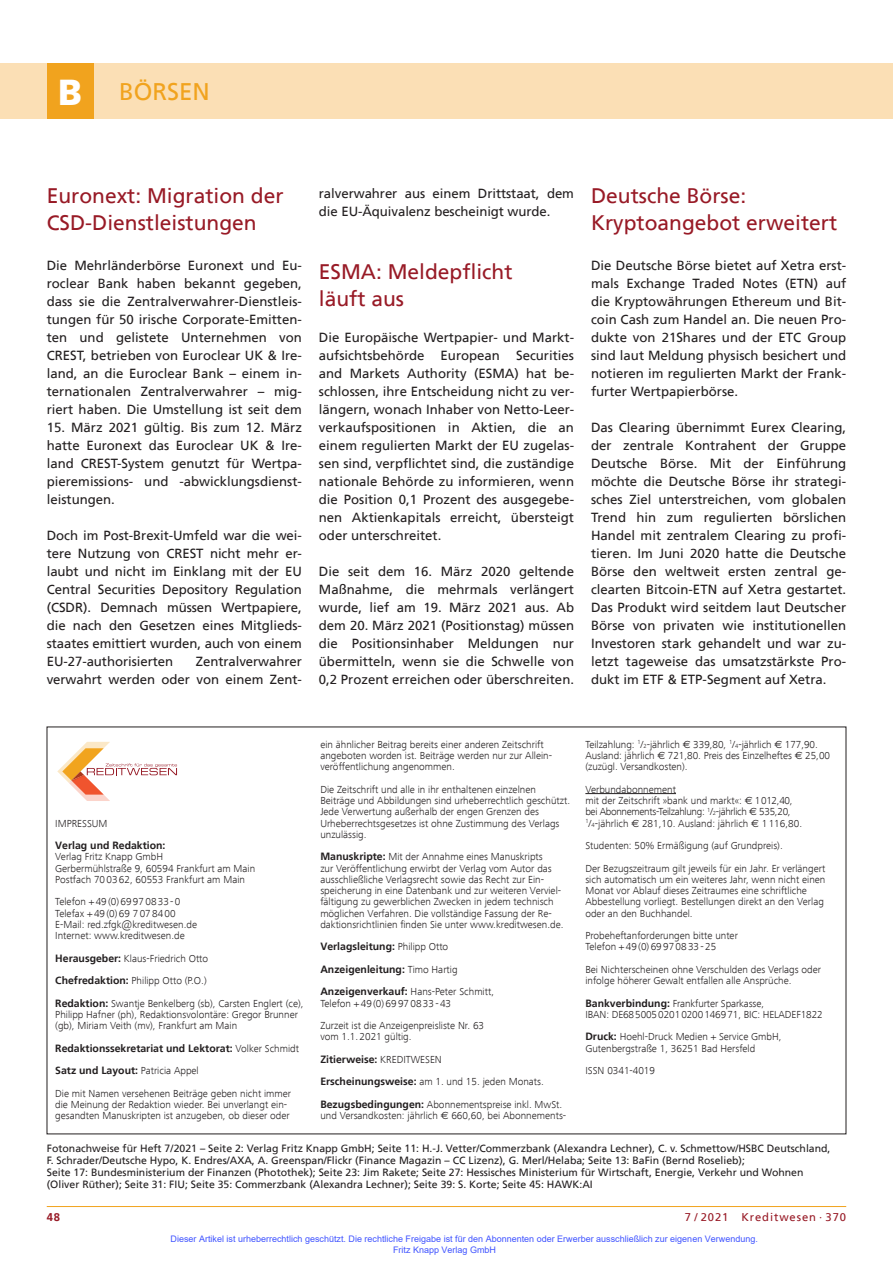
<style>
.page{position:relative;width:893px;height:1263px;background:#fff}
.page>*{position:absolute;margin:0;border:0;box-sizing:border-box;transform-origin:0 0}
.t1{font:24px "Frutiger";color:#f1a31e}
.t2{font:21px/27px "Frutiger";color:#981a26}
.t3{font:13.2px/18px "Frutiger";color:#231f20;text-align:justify}
.t4{font:11.25px "Frutiger";letter-spacing:.08em;color:#981a26}
.t5{font:700 11.25px "Frutiger";color:#981a26}
.t6{font:300 10.5px/11.2px "Frutiger Next Com";color:#231f20}
.t7{font:10.5px/12px "Frutiger";color:#231f20}
.t8{font:700 10.5px/22.5px "Frutiger";color:#231f20}
.t9{font:9px/10.8px "Arial";color:#4054ff}
.s1{font-weight:900;font-size:36px;color:#fff}
.s2{font-family:"Frutiger";font-weight:700}
.s3{font-family:"Frutiger Next Com";font-weight:300}
.s4{font-family:"Euro Sans";font-weight:400}
.s5{font-size:6.15px}
</style>
<div class="page">
<hr style="left:47px;top:1206px;width:799px;height:1px;background:#f1a31e">
<div style="left:0;top:64px;width:893px;height:55px;background:#fbdfb5"></div>
<div style="left:47px;top:64px;width:47px;height:55px;background:#f1a31e"></div>
<svg style="left:57px;top:742px;width:120px;height:59px"></svg>
<hr style="left:585px;top:793px;width:91px;height:1px;background:#231f20">
<h1 class="t1" style="left:58px;top:81px;width:153px"><span class="s1">B</span> BÖRSEN</h1>
<h2 class="t2" style="left:47px;top:183px;width:238px">Euronext: Migration der<br>CSD-Dienstleistungen</h2>
<p class="t3" style="left:47px;top:257px;width:257px">Die Mehrländerbörse Euronext und Eu&shy;roclear Bank haben bekannt gegeben, dass sie die Zentralverwahrer-Dienstleis&shy;tungen für 50 irische Corporate-Emitten&shy;ten und gelistete Unternehmen von CREST, betrieben von Euroclear UK &amp; Ire&shy;land, an die Euroclear Bank – einem in&shy;ternationalen Zentralverwahrer – mig&shy;riert haben. Die Umstellung ist seit dem</p>
<p class="t3" style="left:47px;top:419px;width:257px">15. März 2021 gültig. Bis zum 12. März hatte Euronext das Euroclear UK &amp; Ire&shy;land CREST-System genutzt für Wertpa&shy;pieremissions- und -abwicklungsdienst&shy;leistungen.</p>
<p class="t3" style="left:47px;top:527px;width:257px">Doch im Post-Brexit-Umfeld war die wei&shy;tere Nutzung von CREST nicht mehr er&shy;laubt und nicht im Einklang mit der EU Central Securities Depository Regulation (CSDR). Demnach müssen Wertpapiere, die nach den Gesetzen eines Mitglieds&shy;staates emittiert wurden, auch von einem EU-27-authorisierten</p>
<p class="t3" style="left:47px;top:653px;width:257px;text-align:right">Zentralverwahrer<br>verwahrt werden oder von einem Zent-</p>
<p class="t3" style="left:319px;top:185px;width:257px">ralverwahrer aus einem Drittstaat, dem die EU-Äquivalenz bescheinigt wurde.</p>
<h2 class="t2" style="left:319px;top:259px;width:195px">ESMA: Meldepflicht läuft aus</h2>
<p class="t3" style="left:319px;top:329px;width:257px">Die Europäische Wertpapier- und Markt&shy;aufsichtsbehörde European Securities and Markets Authority (ESMA) hat be&shy;schlossen, ihre Entscheidung nicht zu ver&shy;längern, wonach Inhaber von Netto-Leer&shy;verkaufspositionen in Aktien, die an einem regulierten Markt der EU zugelas&shy;sen sind, verpflichtet sind, die zuständige nationale Behörde zu informieren, wenn die Position 0,1 Prozent des ausgegebe&shy;nen Aktienkapitals erreicht, übersteigt oder unterschreitet.</p>
<p class="t3" style="left:319px;top:563px;width:257px">Die seit dem 16. März 2020 geltende Maßnahme, die mehrmals verlängert wurde, lief am 19. März 2021 aus. Ab dem 20. März 2021 (Positionstag) müssen die Positionsinhaber Meldungen nur übermitteln, wenn sie die Schwelle von 0,2 Prozent erreichen oder überschreiten.</p>
<h2 class="t2" style="left:591px;top:183px;width:248px">Deutsche Börse:<br>Kryptoangebot erweitert</h2>
<p class="t3" style="left:591px;top:257px;width:257px">Die Deutsche Börse bietet auf Xetra erst&shy;mals Exchange Traded Notes (ETN) auf die Kryptowährungen Ethereum und Bit&shy;coin Cash zum Handel an. Die neuen Pro&shy;dukte von 21Shares und der ETC Group sind laut Meldung physisch besichert und notieren im regulierten Markt der Frank&shy;furter Wertpapierbörse.</p>
<p class="t3" style="left:591px;top:419px;width:257px">Das Clearing übernimmt Eurex Clearing, der zentrale Kontrahent der Gruppe Deutsche Börse. Mit der Einführung möchte die Deutsche Börse ihr strategi&shy;sches Ziel unterstreichen, vom globalen Trend hin zum regulierten börslichen Handel mit zentralem Clearing zu profi&shy;tieren. Im Juni 2020 hatte die Deutsche Börse den weltweit ersten zentral ge&shy;clearten Bitcoin-ETN auf Xetra gestartet.<br>Das Produkt wird seitdem laut Deutscher Börse von privaten wie institutionellen Investoren stark gehandelt und war zu&shy;letzt tageweise das umsatzstärkste Pro&shy;dukt im ETF &amp; ETP-Segment auf Xetra.</p>
<p class="t6" style="left:55px;top:817px;width:54px">IMPRESSUM</p>
<p class="t8" style="left:55px;top:835px;width:112px">Verlag und Redaktion:</p>
<p class="t6" style="left:55px;top:851px;width:201px">Verlag Fritz Knapp GmbH<br>Gerbermühlstraße 9, 60594 Frankfurt am Main<br>Postfach 700362, 60553 Frankfurt am Main</p>
<p class="t6" style="left:55px;top:896px;width:143px">Telefon +49(0)69970833-0<br>Telefax +49(0)69 7078400<br>E-Mail: red.zfgk@kreditwesen.de<br>Internet: www.kreditwesen.de</p>
<p class="t6" style="left:55px;top:947px;width:250px;line-height:22.5px"><span class="s2">Herausgeber:</span> Klaus-Friedrich Otto<br><span class="s2">Chefredaktion:</span> Philipp Otto (P.O.)<br><span class="s2">Redaktion:</span> Swantje Benkelberg (sb), Carsten Englert (ce),</p>
<p class="t6" style="left:55px;top:1009px;width:244px">Philipp Hafner (ph), Redaktionsvolontäre: Gregor Brunner (gb), Miriam Veith (mv), Frankfurt am Main</p>
<p class="t8" style="left:55px;top:1037px;width:245px">Redaktionssekretariat und Lektorat: <span class="s3">Volker Schmidt<br></span>Satz und Layout: <span class="s3">Patricia Appel</span></p>
<p class="t6" style="left:55px;top:1087px;width:237px">Die mit Namen versehenen Beiträge geben nicht immer die Meinung der Redaktion wieder. Bei unverlangt ein&shy;gesandten Manuskripten ist anzugeben, ob dieser oder</p>
<p class="t6" style="left:320px;top:739px;width:233px">ein ähnlicher Beitrag bereits einer anderen Zeitschrift angeboten worden ist. Beiträge werden nur zur Allein&shy;veröffentlichung angenommen.</p>
<p class="t6" style="left:320px;top:784px;width:251px">Die Zeitschrift und alle in ihr enthaltenen einzelnen Beiträge und Abbildungen sind urheberrechtlich geschützt.<br>Jede Verwertung außerhalb der engen Grenzen des Urheberrechtsgesetzes ist ohne Zustimmung des Verlags unzulässig.</p>
<p class="t6" style="left:320px;top:851px;width:245px"><span class="s2">Manuskripte:</span> Mit der Annahme eines Manuskripts<br>zur Veröffentlichung erwirbt der Verlag vom Autor das ausschließliche Verlagsrecht sowie das Recht zur Ein&shy;speicherung in eine Datenbank und zur weiteren Verviel&shy;fältigung zu gewerblichen Zwecken in jedem technisch möglichen Verfahren. Die vollständige Fassung der Re&shy;dak-tionsricht-linien finden Sie unter www.kreditwesen.de.</p>
<p class="t8" style="left:320px;top:936px;width:139px">Verlagsleitung: <span class="s3">Philipp Otto<br></span>Anzeigenleitung: <span class="s3">Timo Hartig</span></p>
<p class="t6" style="left:320px;top:986px;width:175px"><span class="s2">Anzeigenverkauf:</span> Hans-Peter Schmitt,<br>Telefon +49(0)69970833-43</p>
<p class="t6" style="left:320px;top:1020px;width:165px">Zurzeit ist die Anzeigenpreisliste Nr. 63 vom 1.1.2021 gültig.</p>
<p class="t8" style="left:320px;top:1048px;width:123px">Zitierweise: <span class="s3">KREDITWESEN</span></p>
<p class="t6" style="left:320px;top:1070px;width:243px;line-height:22.5px"><span class="s2">Erscheinungsweise:</span> am 1. und 15. jeden Monats.<br><span class="s2">Bezugsbedingungen:</span> Abonnementspreise inkl. MwSt.</p>
<p class="t6" style="left:320px;top:1110px;width:247px">und Versandkosten: jährlich <span class="s4">R</span> 660,60, bei Abonnements-</p>
<p class="t6" style="left:585px;top:739px;width:246px">Teilzahlung: <sup>1</sup>/<span class="s5">2</span>-jährlich <span class="s4">R</span> 339,80, <sup>1</sup>/<span class="s5">4</span>-jährlich <span class="s4">R</span> 177,90.<br>Ausland: jährlich <span class="s4">R</span> 721,80. Preis des Einzelheftes <span class="s4">R</span> 25,00 (zuzügl. Versandkosten).</p>
<p class="t6" style="left:585px;top:784px;width:218px">Verbundabonnement<br>mit der Zeitschrift »bank und markt«: <span class="s4">R</span> 1012,40, bei Abonnements-Teilzahlung: <sup>1</sup>/<span class="s5">2</span>-jährlich <span class="s4">R</span> 535,20, <sup>1</sup>/<span class="s5">4</span>-jährlich <span class="s4">R</span> 281,10. Ausland: jährlich <span class="s4">R</span> 1116,80.</p>
<p class="t6" style="left:585px;top:834px;width:241px;line-height:22.5px">Studenten: 50% Ermäßigung (auf Grundpreis).<br>Der Bezugszeitraum gilt jeweils für ein Jahr. Er verlängert</p>
<p class="t6" style="left:585px;top:874px;width:241px">sich automatisch um ein weiteres Jahr, wenn nicht einen Monat vor Ablauf dieses Zeitraumes eine schriftliche Abbestellung vorliegt. Bestellungen direkt an den Verlag oder an den Buchhandel.</p>
<p class="t6" style="left:585px;top:930px;width:154px">Probeheftanforderungen bitte unter<br>Telefon +49(0)69970833-25</p>
<p class="t6" style="left:585px;top:964px;width:237px">Bei Nichterscheinen ohne Verschulden des Verlags oder infolge höherer Gewalt entfallen alle Ansprüche.</p>
<p class="t6" style="left:585px;top:997px;width:239px"><span class="s2">Bankverbindung:</span> Frankfurter Sparkasse,<br>IBAN: DE68500502010200146971, BIC: HELADEF1822</p>
<p class="t6" style="left:585px;top:1031px;width:198px"><span class="s2">Druck:</span> Hoehl-Druck Medien + Service GmbH,<br>Gutenbergstraße 1, 36251 Bad Hersfeld</p>
<p class="t6" style="left:585px;top:1065px;width:71px">ISSN 0341-4019</p>
<p class="t7" style="left:47px;top:1143px;width:785px">Fotonachweise für Heft 7/2021 – Seite 2: Verlag Fritz Knapp GmbH; Seite 11: H.-J. Vetter/Commerzbank (Alexandra Lechner), C. v. Schmettow/HSBC Deutschland, F. Schrader/Deutsche Hypo, K. Endres/AXA, A. Greenspan/Flickr (Finance Magazin – CC Lizenz), G. Merl/Helaba; Seite 13: BaFin (Bernd Roselieb);<br>Seite 17: Bundesministerium der Finanzen (Photothek); Seite 23: Jim Rakete; Seite 27: Hessisches Ministerium für Wirtschaft, Energie, Verkehr und Wohnen (Oliver Rüther); Seite 31: FIU; Seite 35: Commerzbank (Alexandra Lechner); Seite 39: S. Korte; Seite 45: HAWK:AI</p>
<p class="t5" style="left:47px;top:1211px;width:15px">48</p>
<p class="t4" style="left:685px;top:1211px;width:163px">7 / 2021 Kreditwesen · 370</p>
<p class="t9" style="left:393px;top:1233px;width:366px;text-indent:-223px">Dieser Artikel ist urheberrechtlich geschützt. Die rechtliche Freigabe ist für den Abonnenten oder Erwerber ausschließlich zur eigenen Verwendung.<br>Fritz Knapp Verlag GmbH</p>
</div>
